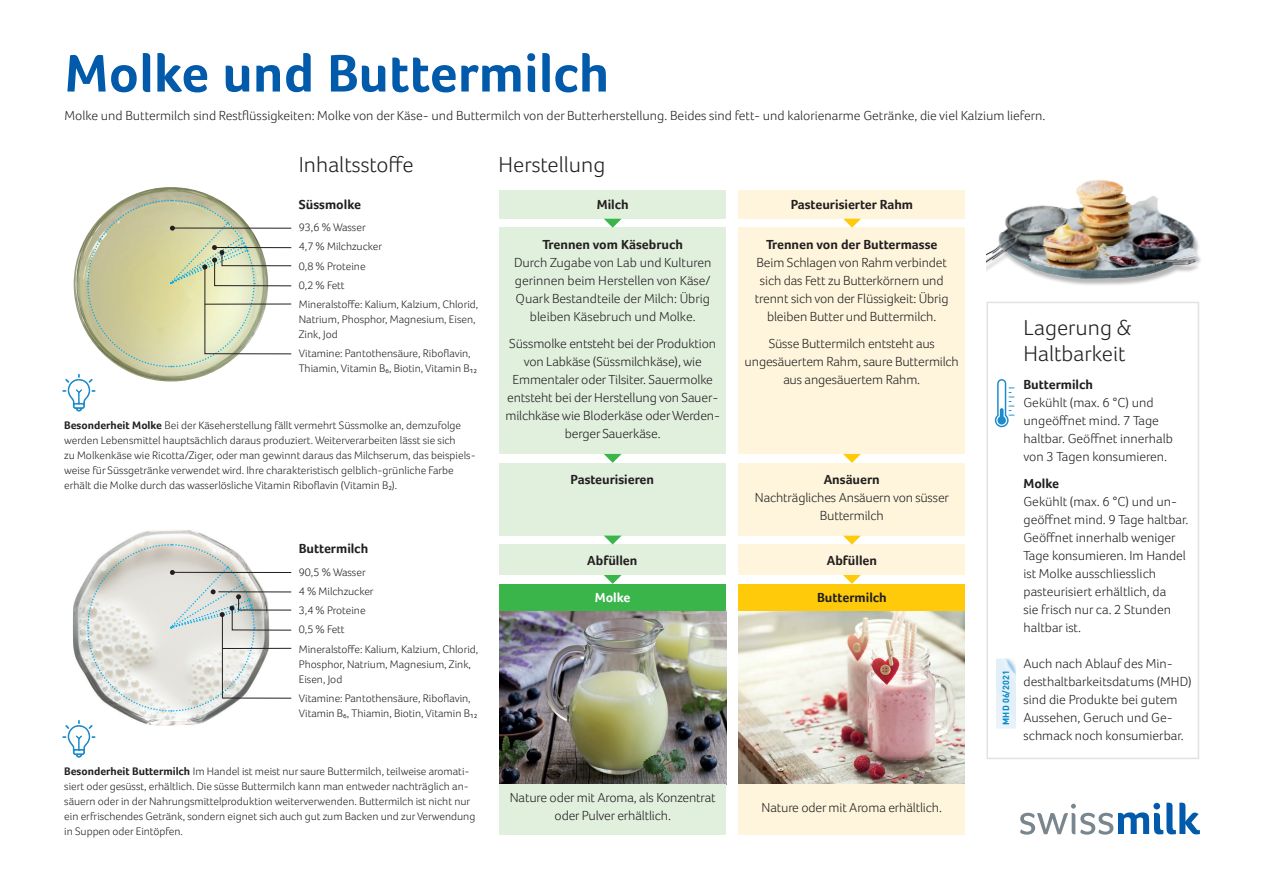
<style>
.page{position:relative;width:1263px;height:893px;background:#fff}
.page>*{position:absolute;margin:0;border:0;box-sizing:border-box;transform-origin:0 0}
.t1{font:700 54.3px "Foco";letter-spacing:.005em;color:#015aaa}
.t2{font:300 22.5px/25.5px "Foco";color:#231f20}
.t3{font:300 13.5px/18px "Foco";letter-spacing:-.01em;color:#231f20;text-align:center}
.t4{font:700 13.5px "Foco";color:#231f20}
.t5{font:700 13.5px "Foco";color:#fff}
.t6{font:300 11.25px/15px "Foco";color:#231f20}
.t7{font:700 8.85px "DIN";letter-spacing:.01em;color:#0088c7}
.s1{font-weight:700}
</style>
<div class="page">
<img style="left:73px;top:530px;width:149px;height:195px">
<img style="left:74px;top:187px;width:194px;height:195px;border-radius:97px">
<svg style="left:86px;top:199px;width:206px;height:169px"></svg>
<svg style="left:86px;top:543px;width:206px;height:169px"></svg>
<svg style="left:1020px;top:803px;width:180px;height:32px"></svg>
<div style="left:986px;top:302px;width:213px;height:457px;border:2px solid #dfe2e6"></div>
<svg style="left:994px;top:379px;width:21px;height:49px"></svg>
<img style="left:996px;top:658px;width:20px;height:71px">
<img style="left:986px;top:240px;width:215px;height:45px">
<img style="left:992px;top:179px;width:205px;height:101px">
<div style="left:500px;top:191px;width:226px;height:28px;background:#e1efdd"></div>
<div style="left:500px;top:228px;width:226px;height:226px;background:#e1efdd"></div>
<div style="left:738px;top:228px;width:227px;height:226px;background:#fef5dc"></div>
<div style="left:738px;top:191px;width:227px;height:28px;background:#fef5dc"></div>
<div style="left:738px;top:584px;width:227px;height:28px;background:#feca0a"></div>
<div style="left:500px;top:584px;width:226px;height:28px;background:#3ab54a"></div>
<img style="left:738px;top:612px;width:227px;height:172px">
<img style="left:500px;top:612px;width:226px;height:172px">
<div style="left:500px;top:544px;width:226px;height:31px;background:#e1efdd"></div>
<div style="left:738px;top:545px;width:227px;height:30px;background:#fef5dc"></div>
<svg style="left:843px;top:454px;width:18px;height:9px"></svg>
<svg style="left:843px;top:219px;width:18px;height:9px"></svg>
<svg style="left:604px;top:219px;width:18px;height:9px"></svg>
<svg style="left:604px;top:454px;width:18px;height:9px"></svg>
<div style="left:500px;top:463px;width:226px;height:73px;background:#e1efdd"></div>
<div style="left:500px;top:784px;width:226px;height:51px;background:#e1efdd"></div>
<div style="left:738px;top:463px;width:227px;height:73px;background:#fef5dc"></div>
<div style="left:738px;top:784px;width:227px;height:51px;background:#fef5dc"></div>
<svg style="left:604px;top:536px;width:17px;height:8px"></svg>
<svg style="left:604px;top:575px;width:18px;height:9px"></svg>
<svg style="left:843px;top:536px;width:18px;height:9px"></svg>
<svg style="left:843px;top:575px;width:18px;height:9px"></svg>
<svg style="left:62px;top:374px;width:34px;height:38px"></svg>
<svg style="left:62px;top:720px;width:34px;height:38px"></svg>
<h1 class="t1" style="left:65px;top:41px;width:546px">Molke und Buttermilch</h1>
<p class="t3" style="left:65px;top:107px;width:982px">Molke und Buttermilch sind Restflüssigkeiten: Molke von der Käse- und Buttermilch von der Butterherstellung. Beides sind fett- und kalorienarme Getränke, die viel Kalzium liefern.</p>
<h2 class="t2" style="left:299px;top:152px;width:116px">Inhaltsstoffe</h2>
<h2 class="t2" style="left:498px;top:152px;width:108px">Herstellung</h2>
<p class="t4" style="left:299px;top:196px;width:64px">Süssmolke</p>
<p class="t4" style="left:597px;top:196px;width:33px">Milch</p>
<p class="t4" style="left:791px;top:196px;width:124px">Pasteurisierter Rahm</p>
<p class="t6" style="left:299px;top:218px;width:181px;line-height:19.2px">93,6 % Wasser<br>4,7 % Milchzucker<br>0,8 % Proteine<br>0,2 % Fett<br>Mineralstoffe: Kalium, Kalzium, Chlorid,</p>
<p class="t6" style="left:299px;top:312px;width:178px">Natrium, Phosphor, Magnesium, Eisen,<br>Zink, Jod</p>
<p class="t6" style="left:299px;top:346px;width:180px">Vitamine: Pantothensäure, Riboflavin,<br>Thiamin, Vitamin B6, Biotin, Vitamin B12</p>
<p class="t6" style="left:64px;top:418px;width:413px"><span class="s1">Besonderheit Molke</span> Bei der Käseherstellung fällt vermehrt Süssmolke an, demzufolge werden Lebensmittel hauptsächlich daraus produziert. Weiterverarbeiten lässt sie sich<br>zu Molkenkäse wie Ricotta/Ziger, oder man gewinnt daraus das Milchserum, das beispiels&shy;weise für Süssgetränke verwendet wird. Ihre charakteristisch gelblich-grünliche Farbe erhält die Molke durch das wasserlösliche Vitamin Riboflavin (Vitamin B2).</p>
<p class="t4" style="left:299px;top:540px;width:71px">Buttermilch</p>
<p class="t6" style="left:299px;top:562px;width:181px;line-height:19.2px">90,5 % Wasser<br>4 % Milchzucker<br>3,4 % Proteine<br>0,5 % Fett<br>Mineralstoffe: Kalium, Kalzium, Chlorid,</p>
<p class="t6" style="left:299px;top:656px;width:174px">Phosphor, Natrium, Magnesium, Zink,<br>Eisen, Jod</p>
<p class="t6" style="left:299px;top:690px;width:180px">Vitamine: Pantothensäure, Riboflavin,<br>Vitamin B6, Thiamin, Biotin, Vitamin B12</p>
<p class="t6" style="left:64px;top:763px;width:413px"><span class="s1">Besonderheit Buttermilch</span> Im Handel ist meist nur saure Buttermilch, teilweise aromati&shy;siert oder gesüsst, erhältlich. Die süsse Buttermilch kann man entweder nachträglich an&shy;säuern oder in der Nahrungsmittelproduktion weiterverwenden. Buttermilch ist nicht nur ein erfrischendes Getränk, sondern eignet sich auch gut zum Backen und zur Verwendung in Suppen oder Eintöpfen.</p>
<p class="t4" style="left:542px;top:236px;width:142px">Trennen vom Käsebruch</p>
<p class="t3" style="left:514px;top:253px;width:199px">Durch Zugabe von Lab und Kulturen gerinnen beim Herstellen von Käse/ Quark Bestandteile der Milch: Übrig bleiben Käsebruch und Molke.</p>
<p class="t3" style="left:505px;top:334px;width:216px">Süssmolke entsteht bei der Produktion von Labkäse (Süssmilchkäse), wie Emmentaler oder Tilsiter. Sauermolke entsteht bei der Herstellung von Sauer&shy;milchkäse wie Bloderkäse oder Werden&shy;berger Sauerkäse.</p>
<p class="t4" style="left:766px;top:236px;width:173px">Trennen von der Buttermasse</p>
<p class="t3" style="left:755px;top:253px;width:195px">Beim Schlagen von Rahm verbindet sich das Fett zu Butterkörnern und trennt sich von der Flüssigkeit: Übrig bleiben Butter und Buttermilch.</p>
<p class="t3" style="left:745px;top:334px;width:216px">Süsse Buttermilch entsteht aus ungesäuertem Rahm, saure Buttermilch aus angesäuertem Rahm.</p>
<p class="t4" style="left:571px;top:471px;width:85px">Pasteurisieren</p>
<p class="t4" style="left:824px;top:471px;width:58px">Ansäuern</p>
<p class="t3" style="left:755px;top:488px;width:196px">Nachträgliches Ansäuern von süsser<br>Buttermilch</p>
<p class="t4" style="left:587px;top:552px;width:52px">Abfüllen</p>
<p class="t4" style="left:827px;top:552px;width:52px">Abfüllen</p>
<p class="t5" style="left:595px;top:590px;width:37px">Molke</p>
<p class="t4" style="left:817px;top:590px;width:71px">Buttermilch</p>
<p class="t3" style="left:510px;top:788px;width:207px">Nature oder mit Aroma, als Konzentrat oder Pulver erhältlich.</p>
<p class="t3" style="left:762px;top:798px;width:182px">Nature oder mit Aroma erhältlich.</p>
<p class="t7" style="left:1000px;top:725px;width:56px;rotate:-90deg">MHD 06/2021</p>
<h2 class="t2" style="left:1023px;top:315px;width:110px">Lagerung &amp;<br>Haltbarkeit</h2>
<p class="t4" style="left:1023px;top:377px;width:71px">Buttermilch</p>
<p class="t3" style="left:1023px;top:393px;width:151px;text-align:left">Gekühlt (max. 6 °C) und ungeöffnet mind. 7 Tage haltbar. Geöffnet innerhalb von 3 Tagen konsumieren.</p>
<p class="t4" style="left:1023px;top:476px;width:37px">Molke</p>
<p class="t3" style="left:1023px;top:492px;width:166px;text-align:left">Gekühlt (max. 6 °C) und un&shy;geöffnet mind. 9 Tage haltbar.<br>Geöffnet innerhalb weniger<br>Tage konsumieren. Im Handel ist Molke ausschliesslich pasteurisiert erhältlich, da<br>sie frisch nur ca. 2 Stunden haltbar ist.</p>
<p class="t3" style="left:1023px;top:654px;width:170px;text-align:left">Auch nach Ablauf des Min&shy;desthaltbarkeitsdatums (MHD) sind die Produkte bei gutem<br>Aussehen, Geruch und Ge&shy;schmack noch konsumierbar.</p>
</div>
